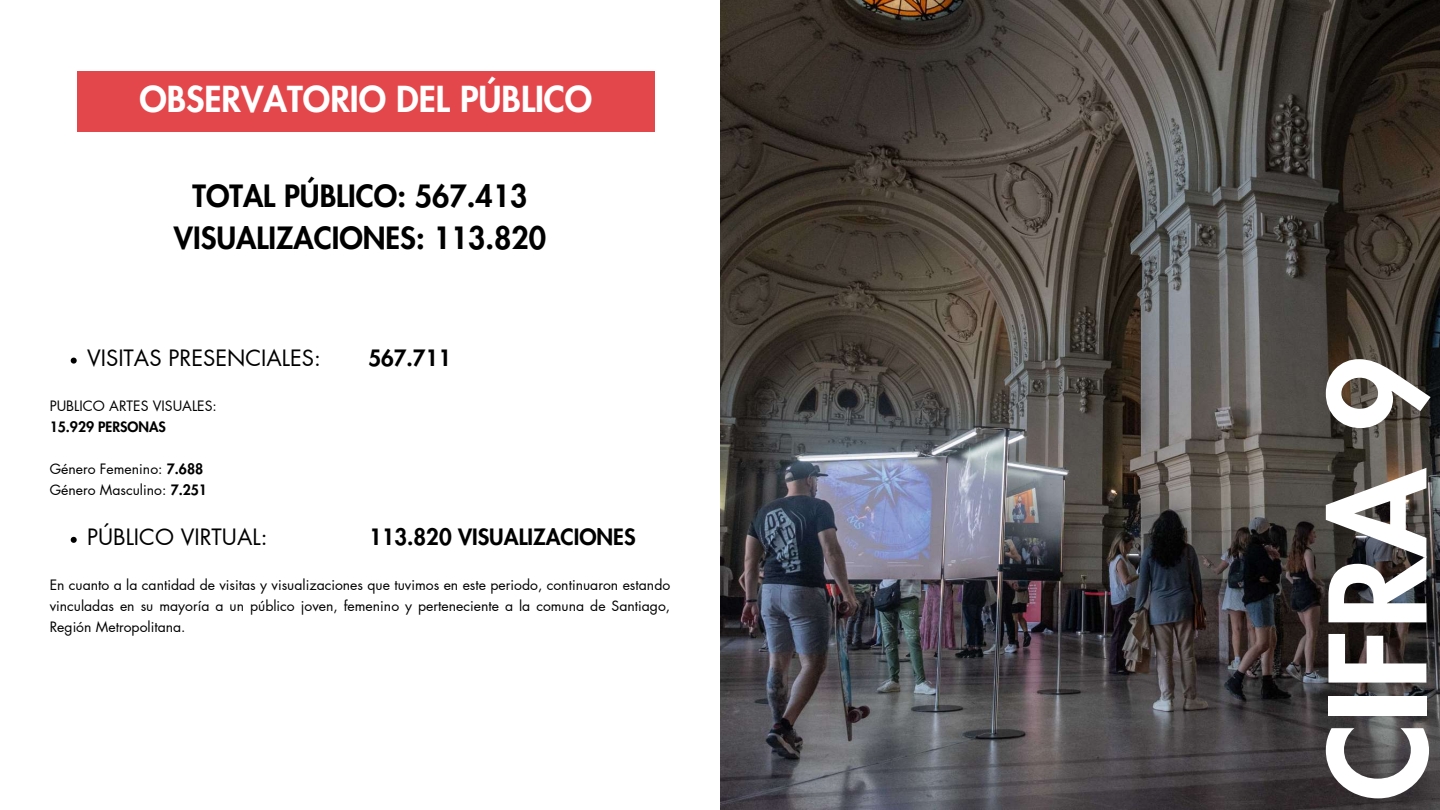
<style>
.page{position:relative;width:1440px;height:810px;background:#fff}
.page>*{position:absolute;margin:0;border:0;box-sizing:border-box;transform-origin:0 0}
.t1{font:800 130px "Futura LT Pro";color:#fff}
.t2{font:800 35px "Futura LT Pro";color:#fff}
.t3{font:800 30px/42px "Futura LT Pro";color:#000;text-align:center}
.t4{font:22px "Futura LT Pro";color:#000}
.t5{font:800 22px "Futura LT Pro";color:#000}
.t6{font:14px/21px "Futura LT Pro";color:#000}
.t7{font:800 14px "Futura LT Pro";color:#000}
.s1{font-weight:800}
</style>
<div class="page">
<img style="left:720px;top:0;width:720px;height:810px">
<div style="left:77px;top:72px;width:578px;height:60px;background:#e4474b"></div>
<svg style="left:71px;top:358px;width:6px;height:6px"></svg>
<svg style="left:71px;top:537px;width:6px;height:6px"></svg>
<h2 class="t2" style="left:139px;top:83px;width:454px">OBSERVATORIO DEL PÚBLICO</h2>
<h3 class="t3" style="left:174px;top:176px;width:374px">TOTAL PÚBLICO: 567.413<br>VISUALIZACIONES: 113.820</h3>
<h3 class="t4" style="left:87px;top:348px;width:235px">VISITAS PRESENCIALES:</h3>
<h3 class="t5" style="left:368px;top:348px;width:84px">567.711</h3>
<p class="t6" style="left:50px;top:396px;width:169px">PUBLICO ARTES VISUALES:</p>
<p class="t7" style="left:50px;top:420px;width:118px">15.929 PERSONAS</p>
<p class="t6" style="left:50px;top:459px;width:159px">Género Femenino: <span class="s1">7.688<br></span>Género Masculino: <span class="s1">7.251</span></p>
<h3 class="t4" style="left:87px;top:527px;width:182px">PÚBLICO VIRTUAL:</h3>
<h3 class="t5" style="left:369px;top:527px;width:268px">113.820 VISUALIZACIONES</h3>
<p class="t6" style="left:50px;top:575px;width:622px;text-align:justify">En cuanto a la cantidad de visitas y visualizaciones que tuvimos en este periodo, continuaron estando vinculadas en su mayoría a un público joven, femenino y perteneciente a la comuna de Santiago, Región Metropolitana.</p>
<h1 class="t1" style="left:1319px;top:801px;width:446px;rotate:-90deg">CIFRA 9</h1>
</div>
